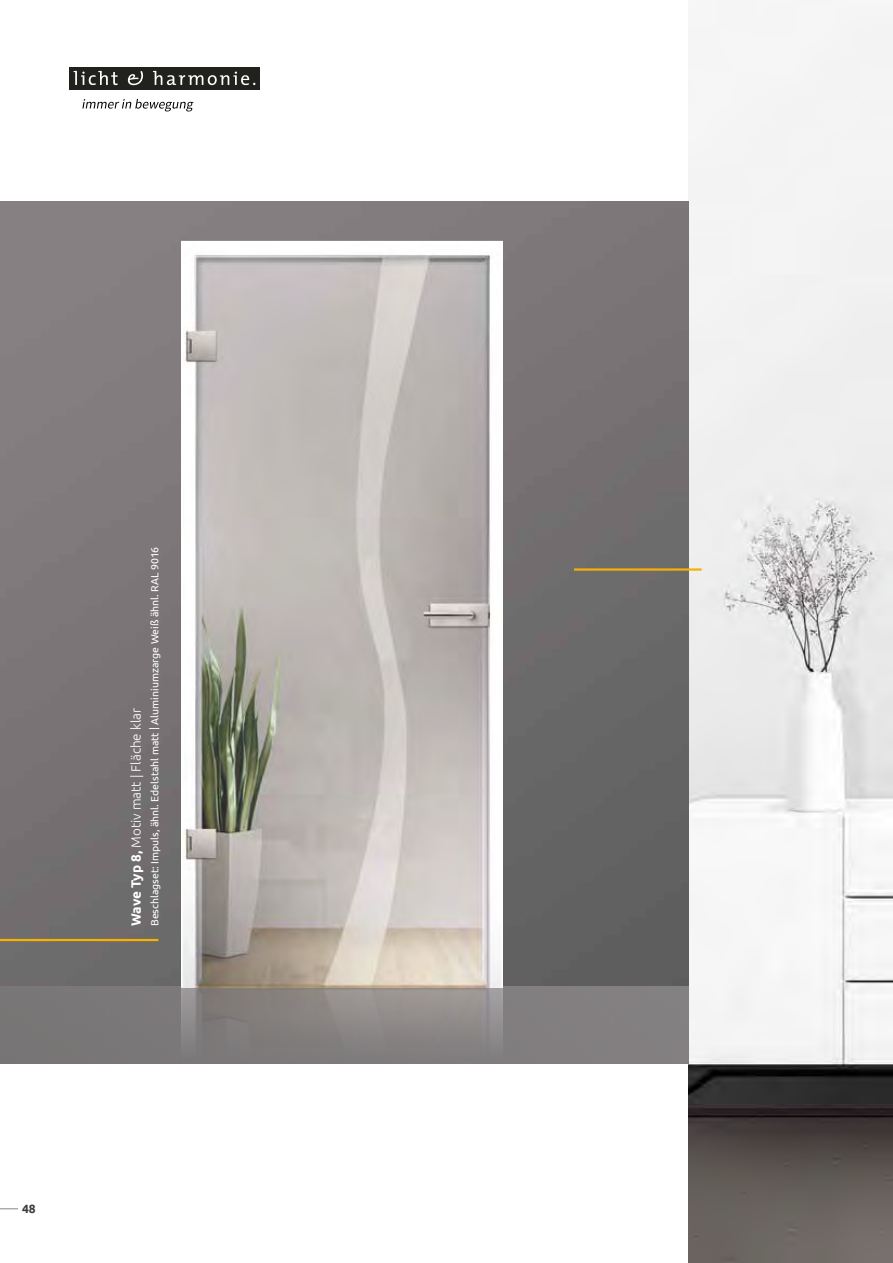
<style>
.page{position:relative;width:893px;height:1263px;background:#fff}
.page>*{position:absolute;margin:0;border:0;box-sizing:border-box;transform-origin:0 0}
.t1{font:300 13.5px "Ubuntu";color:#fff}
.t2{font:700 12px "Ubuntu";color:#3c3c3b}
.t3{font:10.5px "Ubuntu";color:#fff}
.s1{font-weight:700}
</style>
<div class="page">
<img style="left:689px;top:15px;width:204px;height:1248px">
<svg style="left:82px;top:99px;width:111px;height:12px"></svg>
<div style="left:69px;top:67px;width:191px;height:22px;background:#21211d"></div>
<svg style="left:74px;top:71px;width:44px;height:14px"></svg>
<svg style="left:128px;top:71px;width:15px;height:14px"></svg>
<svg style="left:153px;top:71px;width:102px;height:14px"></svg>
<svg style="left:0;top:1208px;width:18px;height:1px"></svg>
<img style="left:0;top:202px;width:689px;height:784px">
<img style="left:184px;top:244px;width:316px;height:817px">
<div style="left:181px;top:241px;width:322px;height:747px;border:2px solid #fff"></div>
<hr style="left:0;top:939px;width:158px;height:2px;background:#f9b000">
<hr style="left:574px;top:568px;width:128px;height:3px;background:#f9b000">
<p class="t3" style="left:148px;top:926px;width:381px;rotate:-90deg">Beschlagset: Impuls, ähnl. Edelstahl matt | Aluminiumzarge Weiß ähnl. RAL 9016</p>
<p class="t1" style="left:128px;top:926px;width:220px;rotate:-90deg"><span class="s1">Wave Typ 8,</span> Motiv matt | Fläche klar</p>
<p class="t2" style="left:22px;top:1201px;width:15px">48</p>
</div>
